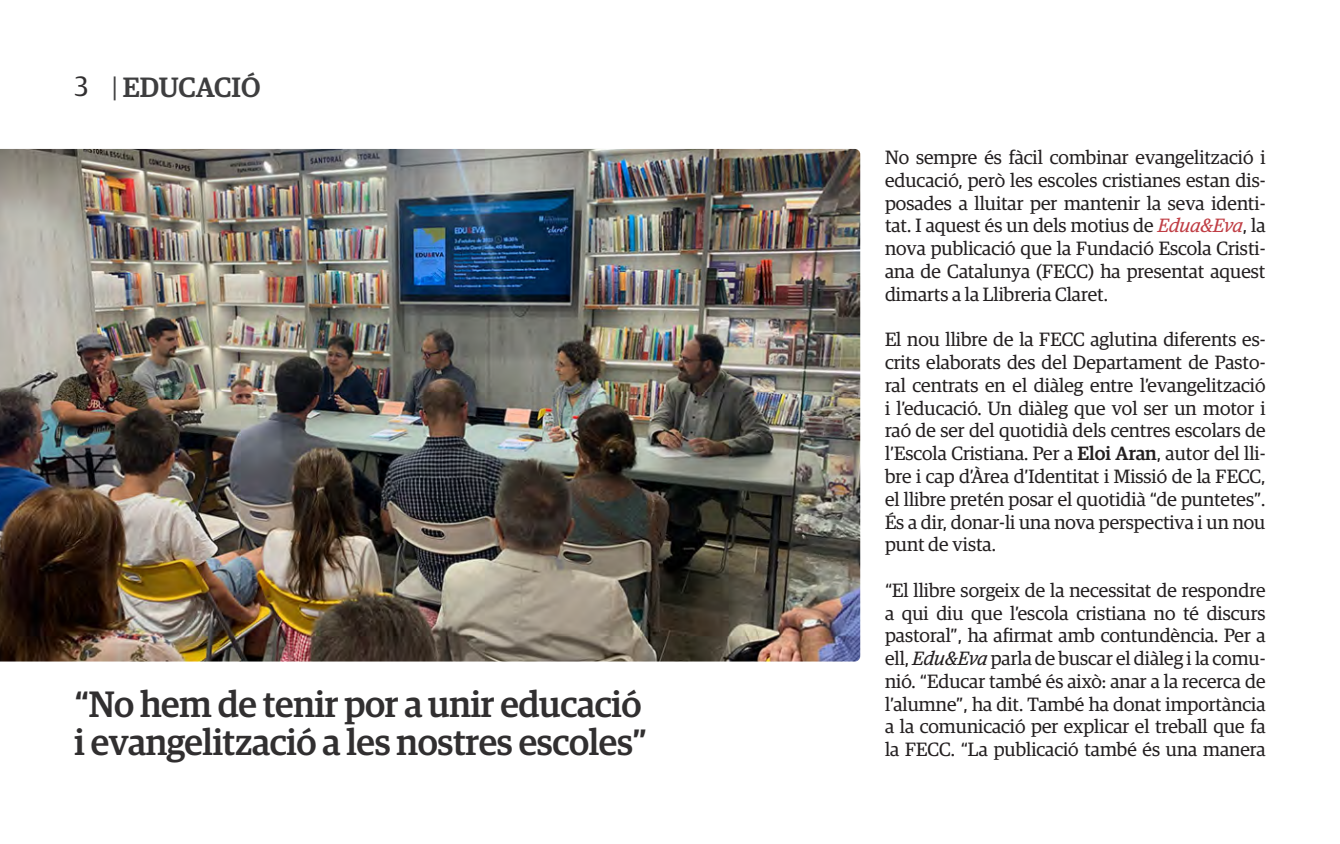
<style>
.page{position:relative;width:1340px;height:844px;background:#fff}
.page>*{position:absolute;margin:0;border:0;box-sizing:border-box;transform-origin:0 0}
.t1{font:500 36.75px "Guardian Egyp";letter-spacing:-.01em;color:#312f30}
.t2{font:500 28px "Guardian Egyp";color:#3e3e3f}
.t3{font:19.25px/22.8px "Guardian Egyp";color:#231f20;text-align:justify}
.s1{font-weight:400;color:#312f30}
.s2{font-weight:400}
.s3{font-style:italic;color:#c03e45}
.s4{font-weight:500}
.s5{font-style:italic}
</style>
<div class="page">
<img style="left:0;top:149px;width:860px;height:512px">
<h2 class="t2" style="left:74px;top:67px;width:187px"><span class="s1">3</span> <span class="s2">|</span> EDUCACIÓ</h2>
<p class="t1" style="left:74px;top:677px;width:568px">“No hem de tenir por a unir educació</p>
<p class="t1" style="left:74px;top:716px;width:574px">i evangelització a les nostres escoles”</p>
<p class="t3" style="left:885px;top:145px;width:382px">No sempre és fàcil combinar evangelització i educació, però les escoles cristianes estan dis&shy;posades a lluitar per mantenir la seva identi&shy;tat. I aquest és un dels motius de <span class="s3">Edua&amp;Eva</span>, la nova publicació que la Fundació Escola Cristi&shy;ana de Catalunya (FECC) ha presentat aquest dimarts a la Llibreria Claret.</p>
<p class="t3" style="left:885px;top:327px;width:382px">El nou llibre de la FECC aglutina diferents es&shy;crits elaborats des del Departament de Pasto&shy;ral centrats en el diàleg entre l’evangelització i l’educació. Un diàleg que vol ser un motor i raó de ser del quotidià dels centres escolars de l’Escola Cristiana. Per a <span class="s4">Eloi Aran</span>, autor del lli&shy;bre i cap d’Àrea d’Identitat i Missió de la FECC, el llibre pretén posar el quotidià “de puntetes”.<br>És a dir, donar-li una nova perspectiva i un nou punt de vista.</p>
<p class="t3" style="left:885px;top:577px;width:382px">“El llibre sorgeix de la necessitat de respondre a qui diu que l’escola cristiana no té discurs pastoral”, ha afirmat amb contundència. Per a ell, <span class="s5">Edu&amp;Eva</span> parla de buscar el diàleg i la comu&shy;nió. “Educar també és això: anar a la recerca de l’alumne”, ha dit. També ha donat importància a la comunicació per explicar el treball que fa la FECC. “La publicació també és una manera</p>
</div>
